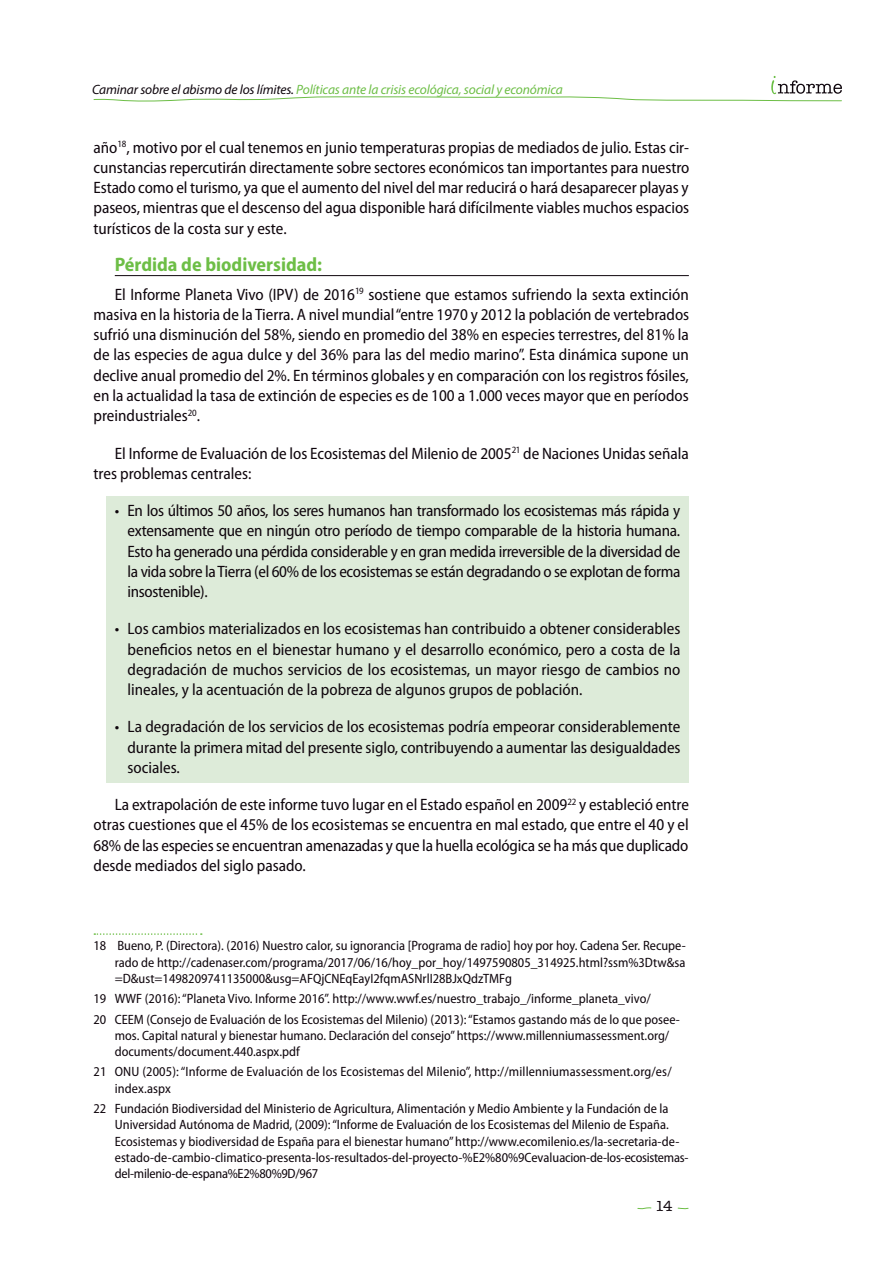
<style>
.page{position:relative;width:893px;height:1263px;background:#fff}
.page>*{position:absolute;margin:0;border:0;box-sizing:border-box;transform-origin:0 0}
.t1{font:700 semi-condensed 19.5px "Myriad Pro";color:#6dbe46}
.t2{font:semi-condensed 16.5px/20.2px "Myriad Pro";letter-spacing:-.005em;color:#0e050c;text-align:justify}
.t3{font:15px "American Typewriter";color:#0e050c}
.t4{font:semi-condensed 13.5px/16.2px "Myriad Pro";color:#0e050c}
.t5{font:italic 13.5px "Myriad Pro";letter-spacing:-.01em;color:#6dbe46}
.s1{color:#0e050c}
</style>
<div class="page">
<svg style="left:637px;top:1207px;width:15px;height:2px"></svg>
<svg style="left:677px;top:1207px;width:12px;height:2px"></svg>
<svg style="left:93px;top:76px;width:749px;height:26px"></svg>
<div style="left:106px;top:496px;width:583px;height:286px;background:#ddebd9"></div>
<hr style="left:115px;top:275px;width:574px;height:1px;background:#0e050c">
<svg style="left:94px;top:933px;width:108px;height:2px"></svg>
<p class="t5" style="left:92px;top:85px;width:472px"><span class="s1">Caminar sobre el abismo de los límites.</span> Políticas ante la crisis ecológica, social y económica</p>
<p class="t2" style="left:94px;top:139px;width:597px">año<sup>18</sup>, motivo por el cual tenemos en junio temperaturas propias de mediados de julio. Estas cir&shy;cunstancias repercutirán directamente sobre sectores económicos tan importantes para nuestro Estado como el turismo, ya que el aumento del nivel del mar reducirá o hará desaparecer playas y paseos, mientras que el descenso del agua disponible hará difícilmente viables muchos espacios turísticos de la costa sur y este.</p>
<p class="t1" style="left:115px;top:257px;width:209px">Pérdida de biodiversidad:</p>
<p class="t2" style="left:94px;top:286px;width:597px;text-indent:21px">El Informe Planeta Vivo (IPV) de 2016<sup>19</sup> sostiene que estamos sufriendo la sexta extinción masiva en la historia de la Tierra. A nivel mundial “entre 1970 y 2012 la población de vertebrados sufrió una disminución del 58%, siendo en promedio del 38% en especies terrestres, del 81% la de las especies de agua dulce y del 36% para las del medio marino”. Esta dinámica supone un declive anual promedio del 2%. En términos globales y en comparación con los registros fósiles, en la actualidad la tasa de extinción de especies es de 100 a 1.000 veces mayor que en períodos preindustriales<sup>20</sup>.</p>
<p class="t2" style="left:94px;top:444px;width:597px;text-indent:21px">El Informe de Evaluación de los Ecosistemas del Milenio de 2005<sup>21</sup> de Naciones Unidas señala tres problemas centrales:</p>
<p class="t2" style="left:128px;top:502px;width:554px;text-indent:-13px">• En los últimos 50 años, los seres humanos han transformado los ecosistemas más rápida y extensamente que en ningún otro período de tiempo comparable de la historia humana.<br>Esto ha generado una pérdida considerable y en gran medida irreversible de la diversidad de la vida sobre la Tierra (el 60% de los ecosistemas se están degradando o se explotan de forma insostenible).</p>
<p class="t2" style="left:128px;top:620px;width:554px;text-indent:-13px">• Los cambios materializados en los ecosistemas han contribuido a obtener considerables beneficios netos en el bienestar humano y el desarrollo económico, pero a costa de la degradación de muchos servicios de los ecosistemas, un mayor riesgo de cambios no lineales, y la acentuación de la pobreza de algunos grupos de población.</p>
<p class="t2" style="left:128px;top:718px;width:554px;text-indent:-13px">• La degradación de los servicios de los ecosistemas podría empeorar considerablemente durante la primera mitad del presente siglo, contribuyendo a aumentar las desigualdades sociales.</p>
<p class="t2" style="left:94px;top:796px;width:597px;text-indent:21px">La extrapolación de este informe tuvo lugar en el Estado español en 2009<sup>22</sup> y estableció entre otras cuestiones que el 45% de los ecosistemas se encuentra en mal estado, que entre el 40 y el 68% de las especies se encuentran amenazadas y que la huella ecológica se ha más que duplicado desde mediados del siglo pasado.</p>
<p class="t4" style="left:115px;top:939px;width:572px;text-align:justify;text-indent:-21px">18 Bueno, P. (Directora). (2016) Nuestro calor, su ignorancia [Programa de radio] hoy por hoy. Cadena Ser. Recupe&shy;rado de http://cadenaser.com/programa/2017/06/16/hoy_por_hoy/1497590805_314925.html?ssm%3Dtw&amp;sa =D&amp;ust=1498209741135000&amp;usg=AFQjCNEqEayI2fqmASNrlI28BJxQdzTMFg</p>
<p class="t4" style="left:94px;top:990px;width:588px;line-height:20.4px">19 WWF (2016): “Planeta Vivo. Informe 2016”. http://www.wwf.es/nuestro_trabajo_/informe_planeta_vivo/<br>20 CEEM (Consejo de Evaluación de los Ecosistemas del Milenio) (2013): “Estamos gastando más de lo que posee-</p>
<p class="t4" style="left:115px;top:1028px;width:556px">mos. Capital natural y bienestar humano. Declaración del consejo” https://www.millenniumassessment.org/ documents/document.440.aspx.pdf</p>
<p class="t4" style="left:115px;top:1065px;width:558px;text-indent:-21px">21 ONU (2005): “Informe de Evaluación de los Ecosistemas del Milenio”, http://millenniumassessment.org/es/ index.aspx</p>
<p class="t4" style="left:115px;top:1102px;width:575px;text-indent:-21px">22 Fundación Biodiversidad del Ministerio de Agricultura, Alimentación y Medio Ambiente y la Fundación de la Universidad Autónoma de Madrid, (2009): “Informe de Evaluación de los Ecosistemas del Milenio de España.<br>Ecosistemas y biodiversidad de España para el bienestar humano” http://www.ecomilenio.es/la-secretaria-de&shy;estado-de-cambio-climatico-presenta-los-resultados-del-proyecto-%E2%80%9Cevaluacion-de-los-ecosistemas&shy;del-milenio-de-espana%E2%80%9D/967</p>
<p class="t3" style="left:655px;top:1197px;width:19px">14</p>
</div>
